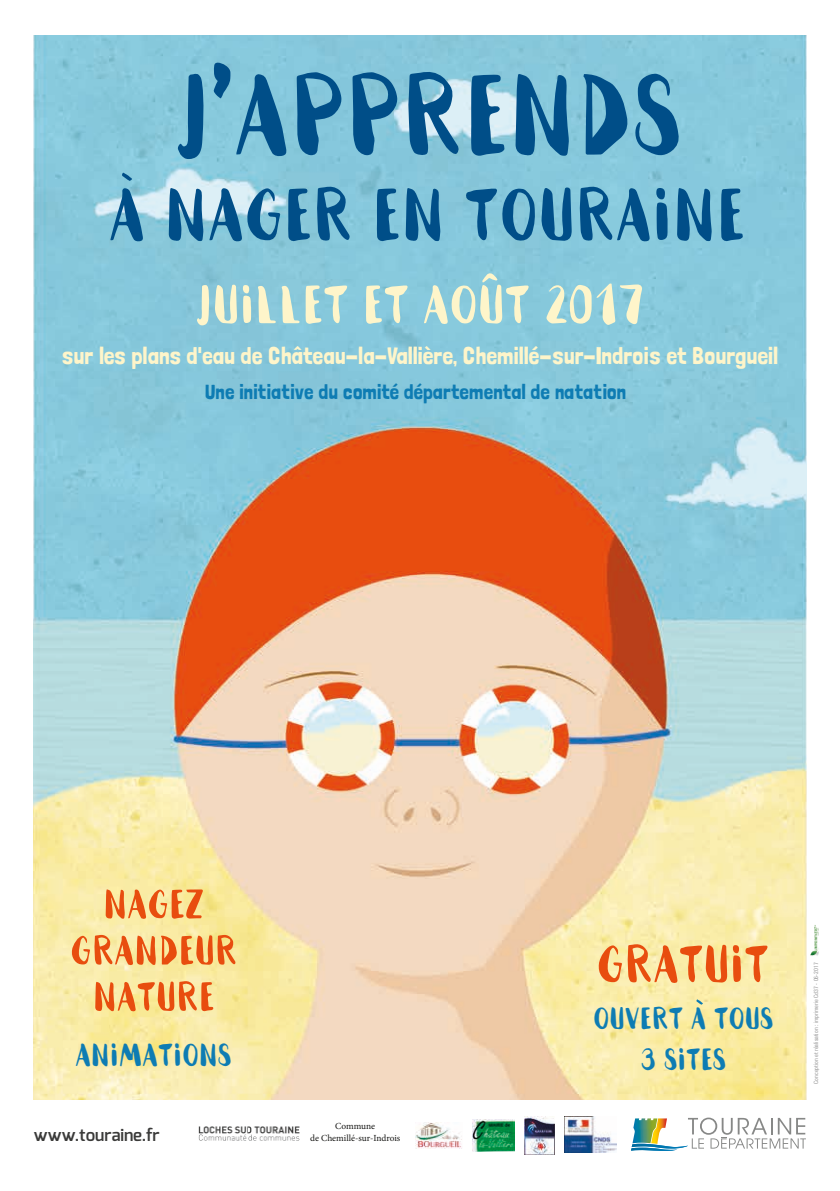
<style>
.page{position:relative;width:840px;height:1191px;background:#fff}
.page>*{position:absolute;margin:0;border:0;box-sizing:border-box;transform-origin:0 0}
.t1{font:900 147.6px "HAMMOCK";color:#004e88}
.t2{font:900 95.6px "HAMMOCK";color:#004e88}
.t3{font:900 69.8px "HAMMOCK";color:#fef5ca}
.t4{font:900 67.8px "HAMMOCK";color:#e84d0f}
.t5{font:900 52.8px/46.2px "HAMMOCK";color:#e84d0f;text-align:center}
.t6{font:900 41.4px "HAMMOCK";color:#0e7cb3}
.t7{font:900 39.8px "HAMMOCK";color:#0e7cb3}
.t8{font:24px "Londrina Solid";color:#fef5ca}
.t9{font:21px "Londrina Solid";color:#0e7cb3}
.t10{font:600 17px "Exo";color:#3a3a39}
.t11{font:9.4px/11.2px "Minion Pro";color:#181816;text-align:center}
.t12{font:condensed 6px "Zurich BT";color:#9d9d9d}
</style>
<div class="page">
<img style="left:34px;top:36px;width:771px;height:1064px">
<svg style="left:696px;top:998px;width:6px;height:7px"></svg>
<img style="left:810px;top:925px;width:9px;height:31px">
<svg style="left:122px;top:172px;width:10px;height:9px"></svg>
<svg style="left:482px;top:272px;width:15px;height:11px"></svg>
<svg style="left:631px;top:1117px;width:174px;height:33px"></svg>
<img style="left:524px;top:1116px;width:30px;height:38px">
<img style="left:472px;top:1120px;width:42px;height:31px">
<img style="left:564px;top:1116px;width:52px;height:36px">
<img style="left:415px;top:1122px;width:47px;height:26px">
<img style="left:199px;top:1126px;width:100px;height:14px">
<h1 class="t1" style="left:172px;top:32px;width:510px">J'apprends</h1>
<h2 class="t2" style="left:109px;top:161px;width:637px">A NAGER EN TOURAINE</h2>
<h3 class="t3" style="left:194px;top:265px;width:452px">Juillet et AOUT 2017</h3>
<p class="t8" style="left:62px;top:342px;width:717px">sur les plans d'eau de Château-la-Vallière, Chemillé-sur-Indrois et Bourgueil</p>
<p class="t9" style="left:205px;top:379px;width:422px">Une initiative du comité départemental de natation</p>
<h3 class="t5" style="left:70px;top:877px;width:169px">NAGEZ<br>GRANDEUR<br>NATURE</h3>
<h3 class="t6" style="left:75px;top:1031px;width:158px">ANIMATIONS</h3>
<p class="t10" style="left:34px;top:1123px;width:127px">www.touraine.fr</p>
<p class="t11" style="left:310px;top:1120px;width:92px">Commune<br>de Chemillé-sur-Indrois</p>
<h3 class="t4" style="left:596px;top:926px;width:174px">Gratuit</h3>
<h3 class="t7" style="left:592px;top:995px;width:182px">Ouvert A tous</h3>
<h3 class="t7" style="left:640px;top:1037px;width:87px">3 SITES</h3>
<p class="t12" style="left:811px;top:1083px;width:123px;rotate:-90deg">Conception et réalisation : imprimerie Cd37 - 06-2017</p>
</div>
